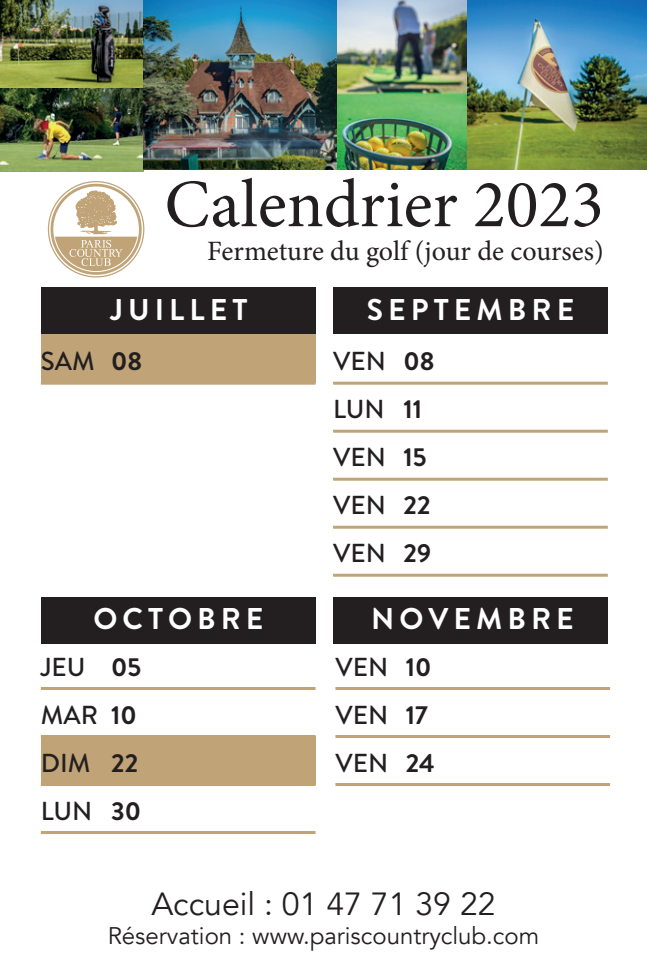
<style>
.page{position:relative;width:647px;height:964px;background:#fff}
.page>*{position:absolute;margin:0;border:0;box-sizing:border-box;transform-origin:0 0}
.t1{font:68px "Minion Pro";color:#231f20}
.t2{font:32px "Avenir";color:#231f20}
.t3{font:700 30px "Brandon Grotesque";letter-spacing:.17em;color:#fff}
.t4{font:28px "Minion Pro";color:#231f20}
.t5{font:500 26px/48px "Brandon Grotesque";color:#231f20}
.t6{font:24px "Avenir";color:#231f20}
.s1{font-weight:700}
</style>
<div class="page">
<div style="left:41px;top:334px;width:274px;height:48px;background:#c0a376"></div>
<div style="left:41px;top:736px;width:274px;height:49px;background:#c0a376"></div>
<img style="left:0;top:0;width:143px;height:88px">
<img style="left:466px;top:0;width:180px;height:170px">
<img style="left:0;top:88px;width:143px;height:83px">
<img style="left:336px;top:0;width:130px;height:170px">
<img style="left:143px;top:0;width:193px;height:170px">
<svg style="left:48px;top:181px;width:96px;height:96px"></svg>
<hr style="left:41px;top:382px;width:274px;height:3px;background:#c0a376">
<hr style="left:41px;top:687px;width:274px;height:3px;background:#c0a376">
<hr style="left:41px;top:735px;width:274px;height:3px;background:#c0a376">
<hr style="left:41px;top:783px;width:274px;height:3px;background:#c0a376">
<hr style="left:41px;top:831px;width:274px;height:3px;background:#c0a376">
<hr style="left:335px;top:687px;width:274px;height:3px;background:#c0a376">
<hr style="left:335px;top:735px;width:274px;height:3px;background:#c0a376">
<hr style="left:335px;top:783px;width:274px;height:3px;background:#c0a376">
<hr style="left:333px;top:382px;width:274px;height:3px;background:#c0a376">
<hr style="left:333px;top:430px;width:274px;height:3px;background:#c0a376">
<hr style="left:333px;top:478px;width:274px;height:3px;background:#c0a376">
<hr style="left:333px;top:526px;width:274px;height:3px;background:#c0a376">
<hr style="left:333px;top:574px;width:274px;height:3px;background:#c0a376">
<div style="left:41px;top:288px;width:274px;height:46px;background:#231f20"></div>
<div style="left:333px;top:288px;width:274px;height:46px;background:#231f20"></div>
<div style="left:41px;top:597px;width:274px;height:47px;background:#231f20"></div>
<div style="left:333px;top:597px;width:274px;height:47px;background:#231f20"></div>
<h1 class="t1" style="left:164px;top:159px;width:440px">Calendrier 2023</h1>
<p class="t4" style="left:207px;top:232px;width:398px">Fermeture du golf (jour de courses)</p>
<p class="t3" style="left:110px;top:289px;width:139px">JUILLET</p>
<p class="t3" style="left:366px;top:289px;width:209px">SEPTEMBRE</p>
<p class="t5" style="left:41px;top:338px;width:103px">SAM <span class="s1">08</span></p>
<p class="t5" style="left:333px;top:338px;width:103px">VEN <span class="s1">08<br></span>LUN <span class="s1">11<br></span>VEN <span class="s1">15<br></span>VEN <span class="s1">22<br></span>VEN <span class="s1">29</span></p>
<p class="t3" style="left:93px;top:598px;width:172px">OCTOBRE</p>
<p class="t3" style="left:371px;top:598px;width:204px">NOVEMBRE</p>
<p class="t5" style="left:41px;top:643px;width:102px">JEU <span class="s1">05<br></span>MAR <span class="s1">10<br></span>DIM <span class="s1">22<br></span>LUN <span class="s1">30</span></p>
<p class="t5" style="left:335px;top:643px;width:101px">VEN <span class="s1">10<br></span>VEN <span class="s1">17<br></span>VEN <span class="s1">24</span></p>
<p class="t2" style="left:151px;top:885px;width:345px">Accueil : 01 47 71 39 22</p>
<p class="t6" style="left:108px;top:921px;width:433px">Réservation : www.pariscountryclub.com</p>
</div>
